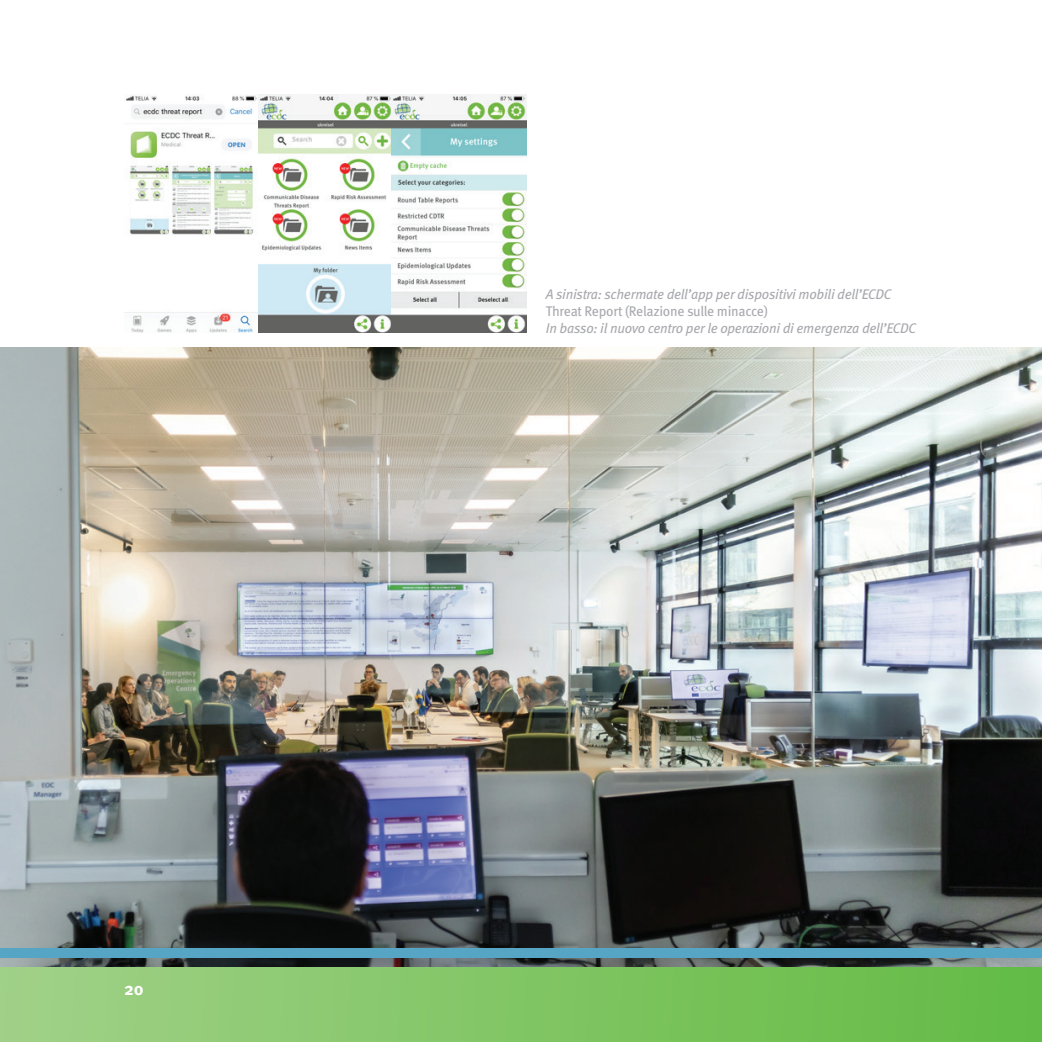
<style>
.page{position:relative;width:1042px;height:1042px;background:#fff}
.page>*{position:absolute;margin:0;border:0;box-sizing:border-box;transform-origin:0 0}
.t1{font:700 17.5px "Meta Pro";color:#fff}
.t2{font:italic 14px "Meta Pro";letter-spacing:-.02em;color:#a8a9ad}
.t3{font:14px "Meta Pro";letter-spacing:-.02em;color:#a8a9ad}
</style>
<div class="page">
<img style="left:124px;top:94px;width:402px;height:239px">
<img style="left:0;top:347px;width:1042px;height:620px">
<div style="left:0;top:947px;width:1042px;height:10px;background:#56a5c4"></div>
<div style="left:0;top:967px;width:1042px;height:75px;background:linear-gradient(to right,#a0d087,#63bb44)"></div>
<p class="t1" style="left:124px;top:977px;width:21px">20</p>
<p class="t2" style="left:546px;top:286px;width:347px">A sinistra: schermate dell’app per dispositivi mobili dell’ECDC</p>
<p class="t3" style="left:546px;top:302px;width:224px">Threat Report (Relazione sulle minacce)</p>
<p class="t2" style="left:546px;top:319px;width:372px">In basso: il nuovo centro per le operazioni di emergenza dell’ECDC</p>
</div>
